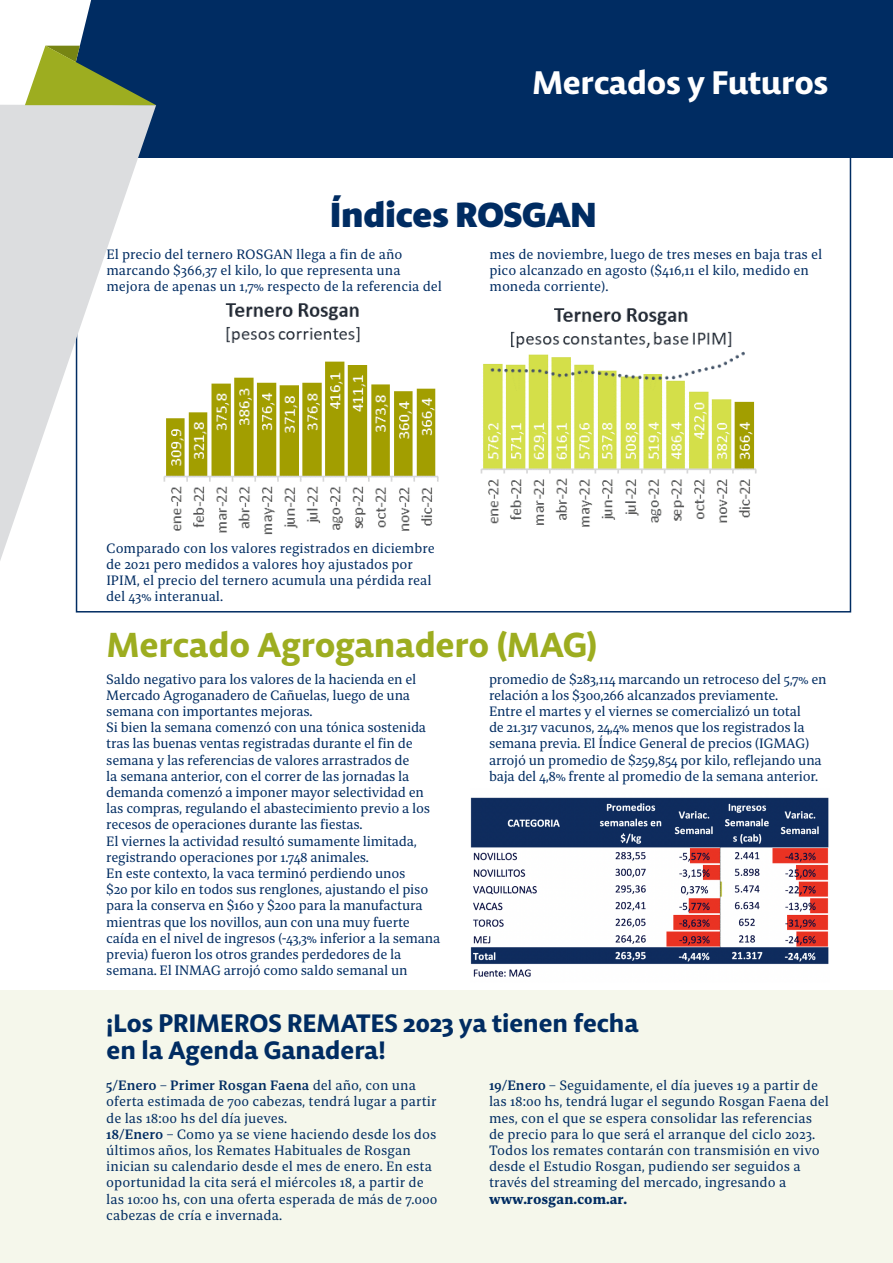
<style>
.page{position:relative;width:893px;height:1263px;background:#fff}
.page>*{position:absolute;margin:0;border:0;box-sizing:border-box;transform-origin:0 0}
.t1{font:700 34.5px "Bespoke Sans";letter-spacing:-.025em;color:#9dad20}
.t2{font:800 34.5px "Bespoke Sans";letter-spacing:-.025em;color:#002c62}
.t3{font:700 32.4px "Bespoke Sans";letter-spacing:-.03em;color:#fff}
.t4{font:700 25.05px/27px "Bespoke Sans";letter-spacing:-.02em;color:#002c62}
.t5{font:13.5px/16.2px "Bespoke Serif";letter-spacing:-.02em;color:#002c62}
.t6{font:13.5px/16.2px "Bespoke Serif";color:#002c62}
.s1{font-weight:500}
.s2{font-weight:700}
</style>
<div class="page">
<div style="left:0;top:0;width:893px;height:157px;background:#002c62"></div>
<svg style="left:0;top:370px;width:78px;height:191px"></svg>
<svg style="left:0;top:0;width:156px;height:370px"></svg>
<img style="left:140px;top:284px;width:299px;height:251px">
<img style="left:480px;top:308px;width:277px;height:219px">
<img style="left:471px;top:797px;width:358px;height:180px">
<div style="left:0;top:991px;width:893px;height:272px;background:#f5f7eb"></div>
<p class="t3" style="left:532px;top:63px;width:298px">Mercados y Futuros</p>
<p class="t2" style="left:330px;top:193px;width:269px">Índices ROSGAN</p>
<p class="t5" style="left:106px;top:246px;width:337px">El precio del ternero ROSGAN llega a fin de año marcando $366,37 el kilo, lo que representa una mejora de apenas un 1,7% respecto de la referencia del</p>
<p class="t5" style="left:489px;top:246px;width:334px">mes de noviembre, luego de tres meses en baja tras el pico alcanzado en agosto ($416,11 el kilo, medido en moneda corriente).</p>
<p class="t5" style="left:106px;top:540px;width:330px">Comparado con los valores registrados en diciembre de 2021 pero medidos a valores hoy ajustados por IPIM, el precio del ternero acumula una pérdida real del 43% interanual.</p>
<p class="t1" style="left:106px;top:623px;width:493px">Mercado Agroganadero (MAG)</p>
<p class="t5" style="left:489px;top:670px;width:339px">promedio de $283,114 marcando un retroceso del 5,7% en relación a los $300,266 alcanzados previamente.</p>
<p class="t5" style="left:489px;top:703px;width:334px">Entre el martes y el viernes se comercializó un total<br>de 21.317 vacunos, 24,4% menos que los registrados la semana previa. El Índice General de precios (IGMAG) arrojó un promedio de $259,854 por kilo, reflejando una baja del 4,8% frente al promedio de la semana anterior.</p>
<p class="t5" style="left:106px;top:670px;width:312px">Saldo negativo para los valores de la hacienda en el<br>Mercado Agroganadero de Cañuelas, luego de una semana con importantes mejoras.</p>
<p class="t5" style="left:106px;top:719px;width:325px">Si bien la semana comenzó con una tónica sostenida tras las buenas ventas registradas durante el fin de semana y las referencias de valores arrastrados de<br>la semana anterior, con el correr de las jornadas la demanda comenzó a imponer mayor selectividad en las compras, regulando el abastecimiento previo a los recesos de operaciones durante las fiestas.</p>
<p class="t5" style="left:106px;top:832px;width:312px">El viernes la actividad resultó sumamente limitada, registrando operaciones por 1.748 animales.</p>
<p class="t5" style="left:106px;top:865px;width:336px">En este contexto, la vaca terminó perdiendo unos<br>$20 por kilo en todos sus renglones, ajustando el piso para la conserva en $160 y $200 para la manufactura mientras que los novillos, aun con una muy fuerte caída en el nivel de ingresos (-43,3% inferior a la semana previa) fueron los otros grandes perdedores de la semana. El INMAG arrojó como saldo semanal un</p>
<p class="t4" style="left:106px;top:1009px;width:534px">¡Los PRIMEROS REMATES 2023 ya tienen fecha en la Agenda Ganadera!</p>
<p class="t6" style="left:106px;top:1077px;width:332px"><span class="s1">5/Enero</span> – <span class="s1">Primer Rosgan Faena</span> del año, con una oferta estimada de 700 cabezas, tendrá lugar a partir de las 18:00 hs del día jueves.</p>
<p class="t6" style="left:106px;top:1126px;width:333px"><span class="s1">18/Enero</span> – Como ya se viene haciendo desde los dos últimos años, los Remates Habituales de Rosgan inician su calendario desde el mes de enero. En esta oportunidad la cita será el miércoles 18, a partir de las 10:00 hs, con una oferta esperada de más de 7.000 cabezas de cría e invernada.</p>
<p class="t6" style="left:489px;top:1077px;width:342px"><span class="s1">19/Enero</span> – Seguidamente, el día jueves 19 a partir de las 18:00 hs, tendrá lugar el segundo Rosgan Faena del mes, con el que se espera consolidar las referencias de precio para lo que será el arranque del ciclo 2023.</p>
<p class="t6" style="left:489px;top:1142px;width:332px">Todos los remates contarán con transmisión en vivo desde el Estudio Rosgan, pudiendo ser seguidos a través del streaming del mercado, ingresando a <span class="s2">www.rosgan.com.ar.</span></p>
</div>
